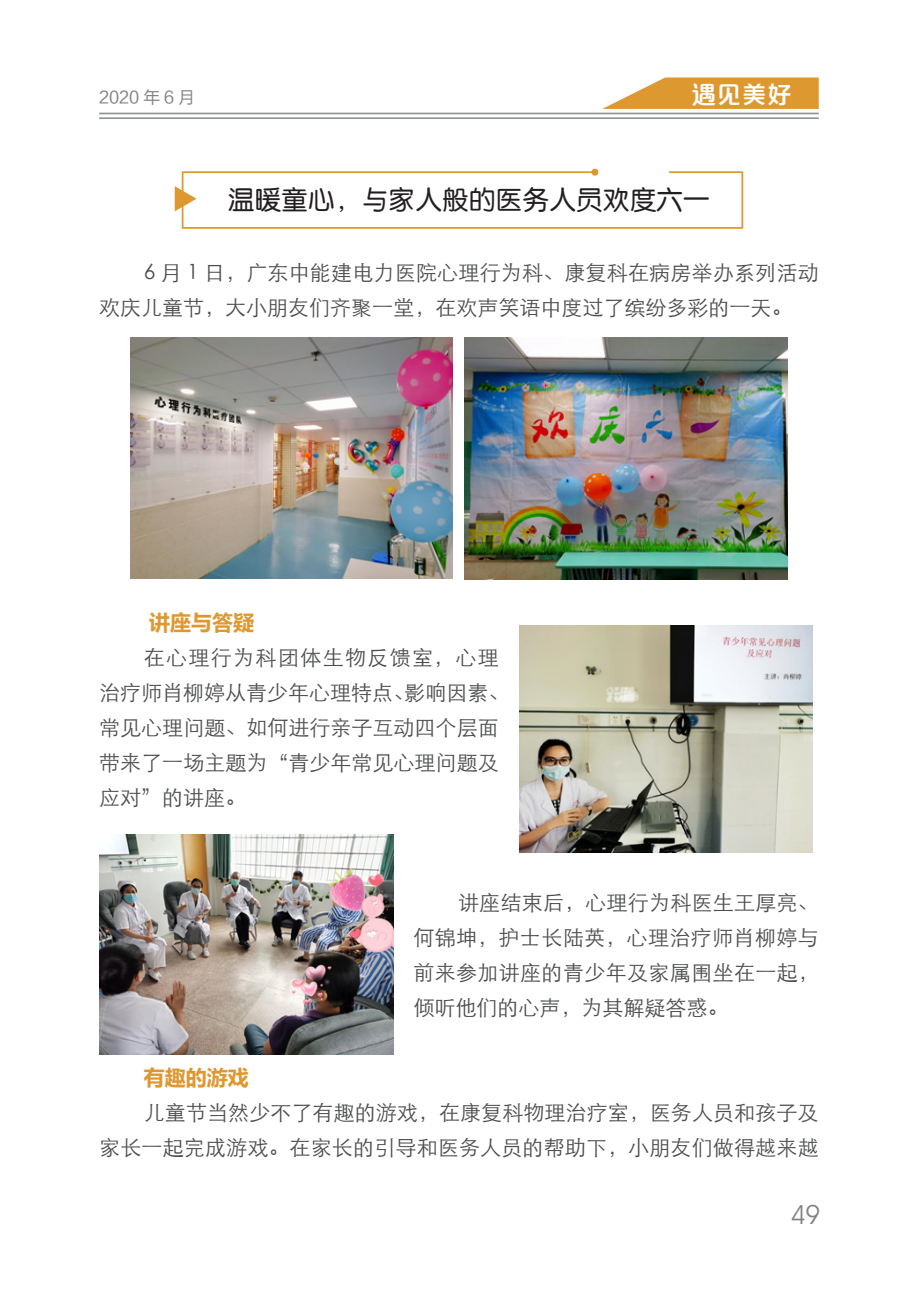
<style>
.page{position:relative;width:918px;height:1290px;background:#fff}
.page>*{position:absolute;margin:0;border:0;box-sizing:border-box;transform-origin:0 0}
.t1{font:26.25px "J Zun Yuan";letter-spacing:.02em;color:#231f20}
.t2{font:26.25px "Avant Garde IT Cby BT";color:#808285}
.t3{font:24.5px "FZPSZHJW GB1 0";color:#fff}
.t4{font:21px/35px "ST Xihei";letter-spacing:.005em;color:#4b4c4d}
.t5{font:700 21px "Microsoft Ya Hei";color:#de9830}
.t6{font:16.62px "FZLTHJW GB1 0";color:#808285}
</style>
<div class="page">
<svg style="left:602px;top:77px;width:217px;height:32px;background:#e3a851"></svg>
<hr style="left:99px;top:117px;width:720px;height:2px;background:#939598">
<hr style="left:99px;top:113px;width:720px;height:1px;background:#939598">
<div style="left:591px;top:169px;width:7px;height:7px;background:#de9830;border-radius:50%"></div>
<svg style="left:175px;top:170px;width:569px;height:59px"></svg>
<img style="left:131px;top:337px;width:322px;height:241px">
<img style="left:464px;top:337px;width:323px;height:242px">
<img style="left:519px;top:626px;width:294px;height:227px">
<img style="left:100px;top:834px;width:293px;height:220px">
<p class="t6" style="left:99px;top:88px;width:97px">2020 年 6 月</p>
<p class="t3" style="left:692px;top:81px;width:102px">遇见美好</p>
<p class="t1" style="left:228px;top:186px;width:483px">温暖童心，与家人般的医务人员欢度六一</p>
<p class="t4" style="left:99px;top:253px;width:721px;text-indent:45px">6 月 1 日，广东中能建电力医院心理行为科、康复科在病房举办系列活动欢庆儿童节，大小朋友们齐聚一堂，在欢声笑语中度过了缤纷多彩的一天。</p>
<p class="t5" style="left:149px;top:608px;width:106px">讲座与答疑</p>
<p class="t4" style="left:99px;top:638px;width:411px;text-indent:45px">在心理行为科团体生物反馈室，心理治疗师肖柳婷从青少年心理特点、影响因素、常见心理问题、如何进行亲子互动四个层面带来了一场主题为“青少年常见心理问题及应对”的讲座。</p>
<p class="t4" style="left:413px;top:883px;width:407px;text-align:justify;text-indent:45px">讲座结束后，心理行为科医生王厚亮、何锦坤，护士长陆英，心理治疗师肖柳婷与前来参加讲座的青少年及家属围坐在一起，倾听他们的心声，为其解疑答惑。</p>
<p class="t5" style="left:144px;top:1063px;width:106px">有趣的游戏</p>
<p class="t4" style="left:99px;top:1093px;width:721px;text-align:right">儿童节当然少不了有趣的游戏，在康复科物理治疗室，医务人员和孩子及<br>家长一起完成游戏。在家长的引导和医务人员的帮助下，小朋友们做得越来越</p>
<p class="t2" style="left:791px;top:1198px;width:31px">49</p>
</div>
